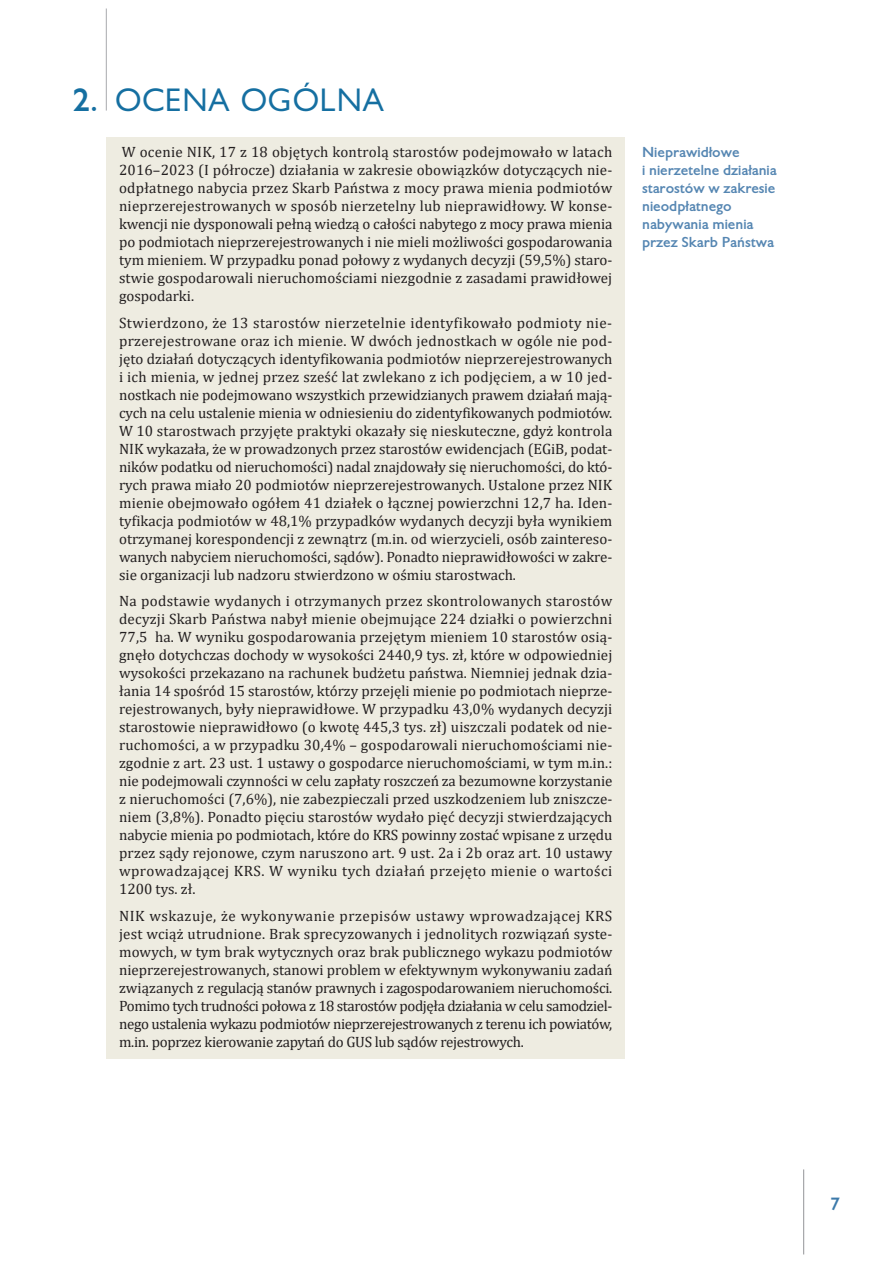
<style>
.page{position:relative;width:893px;height:1263px;background:#fff}
.page>*{position:absolute;margin:0;border:0;box-sizing:border-box;transform-origin:0 0}
.t1{font:30px "Gilead TTEFN";letter-spacing:.05em;color:#156fa1}
.t2{font:700 16.5px "Gilead TTEFN";color:#3c7aaa}
.t3{font:15px/18px "Cambria";color:#231f20;text-align:justify}
.t4{font:700 13.5px/18px "Gilead TTEFN";color:#5586b2}
.s1{font-weight:700}
</style>
<div class="page">
<hr style="left:106px;top:9px;width:1px;height:102px;background:#a8a9ad">
<hr style="left:803px;top:1169px;width:1px;height:85px;background:#939598">
<div style="left:106px;top:137px;width:519px;height:176px;background:#eeece1"></div>
<div style="left:106px;top:308px;width:519px;height:284px;background:#eeece1"></div>
<div style="left:106px;top:586px;width:519px;height:320px;background:#eeece1"></div>
<div style="left:106px;top:901px;width:519px;height:158px;background:#eeece1"></div>
<h1 class="t1" style="left:73px;top:79px;width:313px"><span class="s1">2.</span> OCENA OGÓLNA</h1>
<p class="t3" style="left:119px;top:143px;width:495px">W ocenie NIK, 17 z 18 objętych kontrolą starostów podejmowało w latach 2016–2023 (I półrocze) działania w zakresie obowiązków dotyczących nie&shy;odpłatnego nabycia przez Skarb Państwa z mocy prawa mienia podmiotów nieprzerejestrowanych w sposób nierzetelny lub nieprawidłowy. W konse&shy;kwencji nie dysponowali pełną wiedzą o całości nabytego z mocy prawa mienia po podmiotach nieprzerejestrowanych i nie mieli możliwości gospodarowania tym mieniem. W przypadku ponad połowy z wydanych decyzji (59,5%) staro&shy;stwie gospodarowali nieruchomościami niezgodnie z zasadami prawidłowej gospodarki.</p>
<p class="t3" style="left:119px;top:314px;width:495px">Stwierdzono, że 13 starostów nierzetelnie identyfikowało podmioty nie&shy;przerejestrowane oraz ich mienie. W dwóch jednostkach w ogóle nie pod&shy;jęto działań dotyczących identyfikowania podmiotów nieprzerejestrowanych i ich mienia, w jednej przez sześć lat zwlekano z ich podjęciem, a w 10 jed&shy;nostkach nie podejmowano wszystkich przewidzianych prawem działań mają&shy;cych na celu ustalenie mienia w odniesieniu do zidentyfikowanych podmiotów.<br>W 10 starostwach przyjęte praktyki okazały się nieskuteczne, gdyż kontrola NIK wykazała, że w prowadzonych przez starostów ewidencjach (EGiB, podat&shy;ników podatku od nieruchomości) nadal znajdowały się nieruchomości, do któ&shy;rych prawa miało 20 podmiotów nieprzerejestrowanych. Ustalone przez NIK mienie obejmowało ogółem 41 działek o łącznej powierzchni 12,7 ha. Iden&shy;tyfikacja podmiotów w 48,1% przypadków wydanych decyzji była wynikiem otrzymanej korespondencji z zewnątrz (m.in. od wierzycieli, osób zaintereso&shy;wanych nabyciem nieruchomości, sądów). Ponadto nieprawidłowości w zakre&shy;sie organizacji lub nadzoru stwierdzono w ośmiu starostwach.</p>
<p class="t3" style="left:119px;top:592px;width:495px">Na podstawie wydanych i otrzymanych przez skontrolowanych starostów decyzji Skarb Państwa nabył mienie obejmujące 224 działki o powierzchni 77,5 ha. W wyniku gospodarowania przejętym mieniem 10 starostów osią&shy;gnęło dotychczas dochody w wysokości 2440,9 tys. zł, które w odpowiedniej wysokości przekazano na rachunek budżetu państwa. Niemniej jednak dzia&shy;łania 14 spośród 15 starostów, którzy przejęli mienie po podmiotach nieprze&shy;rejestrowanych, były nieprawidłowe. W przypadku 43,0% wydanych decyzji starostowie nieprawidłowo (o kwotę 445,3 tys. zł) uiszczali podatek od nie&shy;ruchomości, a w przypadku 30,4% – gospodarowali nieruchomościami nie&shy;zgodnie z art. 23 ust. 1 ustawy o gospodarce nieruchomościami, w tym m.in.: nie podejmowali czynności w celu zapłaty roszczeń za bezumowne korzystanie z nieruchomości (7,6%), nie zabezpieczali przed uszkodzeniem lub zniszcze&shy;niem (3,8%). Ponadto pięciu starostów wydało pięć decyzji stwierdzających nabycie mienia po podmiotach, które do KRS powinny zostać wpisane z urzędu przez sądy rejonowe, czym naruszono art. 9 ust. 2a i 2b oraz art. 10 ustawy wprowadzającej KRS. W wyniku tych działań przejęto mienie o wartości 1200 tys. zł.</p>
<p class="t3" style="left:119px;top:907px;width:495px">NIK wskazuje, że wykonywanie przepisów ustawy wprowadzającej KRS jest wciąż utrudnione. Brak sprecyzowanych i jednolitych rozwiązań syste&shy;mowych, w tym brak wytycznych oraz brak publicznego wykazu podmiotów nieprzerejestrowanych, stanowi problem w efektywnym wykonywaniu zadań związanych z regulacją stanów prawnych i zagospodarowaniem nieruchomości.<br>Pomimo tych trudności połowa z 18 starostów podjęła działania w celu samodziel&shy;nego ustalenia wykazu podmiotów nieprzerejestrowanych z terenu ich powiatów, m.in. poprzez kierowanie zapytań do GUS lub sądów rejestrowych.</p>
<p class="t4" style="left:642px;top:143px;width:136px">Nieprawidłowe<br>i nierzetelne działania starostów w zakresie nieodpłatnego nabywania mienia przez Skarb Państwa</p>
<p class="t2" style="left:831px;top:1193px;width:11px">7</p>
</div>
